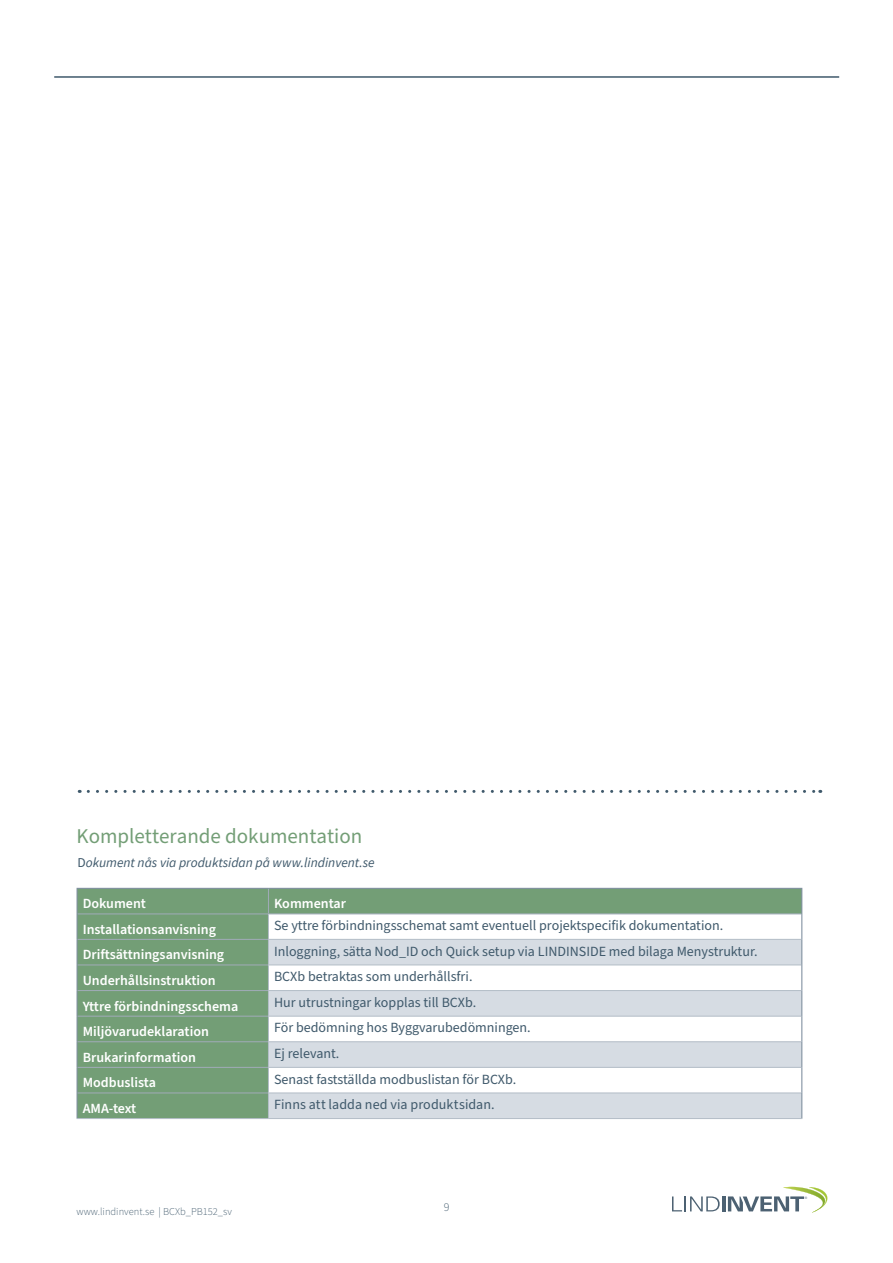
<style>
.page{position:relative;width:893px;height:1263px;background:#fff}
.page>*{position:absolute;margin:0;border:0;box-sizing:border-box;transform-origin:0 0}
.Rubrik_1{font:21px "Source Sans Pro";color:#739e76}
.Brödtext{font:14.1px "Source Sans Pro";color:#3f596b}
.Brödtext-2{font:600 14.1px "Source Sans Pro";color:#fff}
.Bildtext_-_grå{font:italic 13.5px "Source Sans Pro";color:#3f596b}
.t1{font:300 12px "Source Sans Pro";color:#445d6f}
.t2{font:300 10.5px "Source Sans Pro";color:#445d6f}
.t3{font:300 6.15px "Source Sans Pro";color:#4d6172}
.s1{font-style:normal}
</style>
<div class="page">
<svg style="left:672px;top:1196px;width:48px;height:15px"></svg>
<hr style="left:722px;top:1196px;width:3px;height:15px;background:#4c6172">
<svg style="left:728px;top:1187px;width:100px;height:25px"></svg>
<hr style="left:54px;top:76px;width:785px;height:2px;background:#3f596b">
<div style="left:78px;top:889px;width:723px;height:229px;background:#739e76"></div>
<svg style="left:269px;top:914px;width:532px;height:25px"></svg>
<svg style="left:269px;top:940px;width:532px;height:178px;fill:#d6dce3"></svg>
<hr style="left:77px;top:888px;width:191px;height:1px;background:#7b8c9c">
<hr style="left:78px;top:913px;width:190px;height:1px;background:#a0abb8">
<hr style="left:268px;top:888px;width:534px;height:1px;background:#7b8c9c">
<hr style="left:268px;top:913px;width:533px;height:1px;background:#a0abb8">
<hr style="left:78px;top:939px;width:190px;height:1px;background:#a0abb8">
<hr style="left:268px;top:939px;width:533px;height:1px;background:#b3bdc7">
<hr style="left:78px;top:964px;width:190px;height:1px;background:#a0abb8">
<hr style="left:268px;top:964px;width:533px;height:1px;background:#b3bdc7">
<hr style="left:78px;top:990px;width:190px;height:1px;background:#a0abb8">
<hr style="left:268px;top:990px;width:533px;height:1px;background:#b3bdc7">
<hr style="left:78px;top:1016px;width:190px;height:1px;background:#a0abb8">
<hr style="left:268px;top:1016px;width:533px;height:1px;background:#b3bdc7">
<hr style="left:78px;top:1041px;width:190px;height:1px;background:#a0abb8">
<hr style="left:268px;top:1041px;width:533px;height:1px;background:#b3bdc7">
<hr style="left:78px;top:1067px;width:190px;height:1px;background:#a0abb8">
<hr style="left:268px;top:1067px;width:533px;height:1px;background:#b3bdc7">
<svg style="left:77px;top:889px;width:1px;height:229px"></svg>
<hr style="left:78px;top:1092px;width:190px;height:1px;background:#a0abb8">
<hr style="left:77px;top:1118px;width:191px;height:1px;background:#b3bdc7">
<svg style="left:268px;top:889px;width:1px;height:229px"></svg>
<hr style="left:268px;top:1092px;width:533px;height:1px;background:#b3bdc7">
<svg style="left:801px;top:889px;width:1px;height:229px"></svg>
<hr style="left:268px;top:1118px;width:534px;height:1px;background:#b3bdc7">
<svg style="left:88px;top:790px;width:733px;height:3px"></svg>
<p class="Rubrik_1" style="left:77px;top:822px;width:287px">Kompletterande dokumentation</p>
<p class="Bildtext_-_grå" style="left:78px;top:855px;width:299px"><span class="s1">D</span>okument nås via produktsidan på www.lindinvent.se</p>
<p class="Brödtext-2" style="left:83px;top:894px;width:65px">Dokument</p>
<p class="Brödtext-2" style="left:274px;top:894px;width:73px">Kommentar</p>
<p class="Brödtext-2" style="left:83px;top:920px;width:135px">Installationsanvisning</p>
<p class="Brödtext" style="left:274px;top:916px;width:451px">Se yttre förbindningsschemat samt eventuell projektspecifik dokumentation.</p>
<p class="Brödtext-2" style="left:83px;top:945px;width:143px">Driftsättningsanvisning</p>
<p class="Brödtext" style="left:274px;top:941px;width:485px">Inloggning, sätta Nod_ID och Quick setup via LINDINSIDE med bilaga Menystruktur.</p>
<p class="Brödtext-2" style="left:83px;top:971px;width:135px">Underhållsinstruktion</p>
<p class="Brödtext" style="left:274px;top:967px;width:200px">BCXb betraktas som underhållsfri.</p>
<p class="Brödtext-2" style="left:83px;top:996px;width:157px">Yttre förbindningsschema</p>
<p class="Brödtext" style="left:274px;top:992px;width:204px">Hur utrustningar kopplas till BCXb.</p>
<p class="Brödtext-2" style="left:83px;top:1022px;width:128px">Miljövarudeklaration</p>
<p class="Brödtext" style="left:274px;top:1018px;width:258px">För bedömning hos Byggvarubedömningen.</p>
<p class="Brödtext-2" style="left:83px;top:1048px;width:115px">Brukarinformation</p>
<p class="Brödtext" style="left:274px;top:1044px;width:67px">Ej relevant.</p>
<p class="Brödtext-2" style="left:83px;top:1073px;width:75px">Modbuslista</p>
<p class="Brödtext" style="left:274px;top:1069px;width:244px">Senast fastställda modbuslistan för BCXb.</p>
<p class="Brödtext-2" style="left:83px;top:1099px;width:55px">AMA-text</p>
<p class="Brödtext" style="left:274px;top:1095px;width:222px">Finns att ladda ned via produktsidan.</p>
<p class="t2" style="left:77px;top:1205px;width:157px">www.lindinvent.se | BCXb_PB152_sv</p>
<p class="t1" style="left:444px;top:1199px;width:7px">9</p>
<p class="t3" style="left:805px;top:1195px;width:4px">®</p>
</div>
